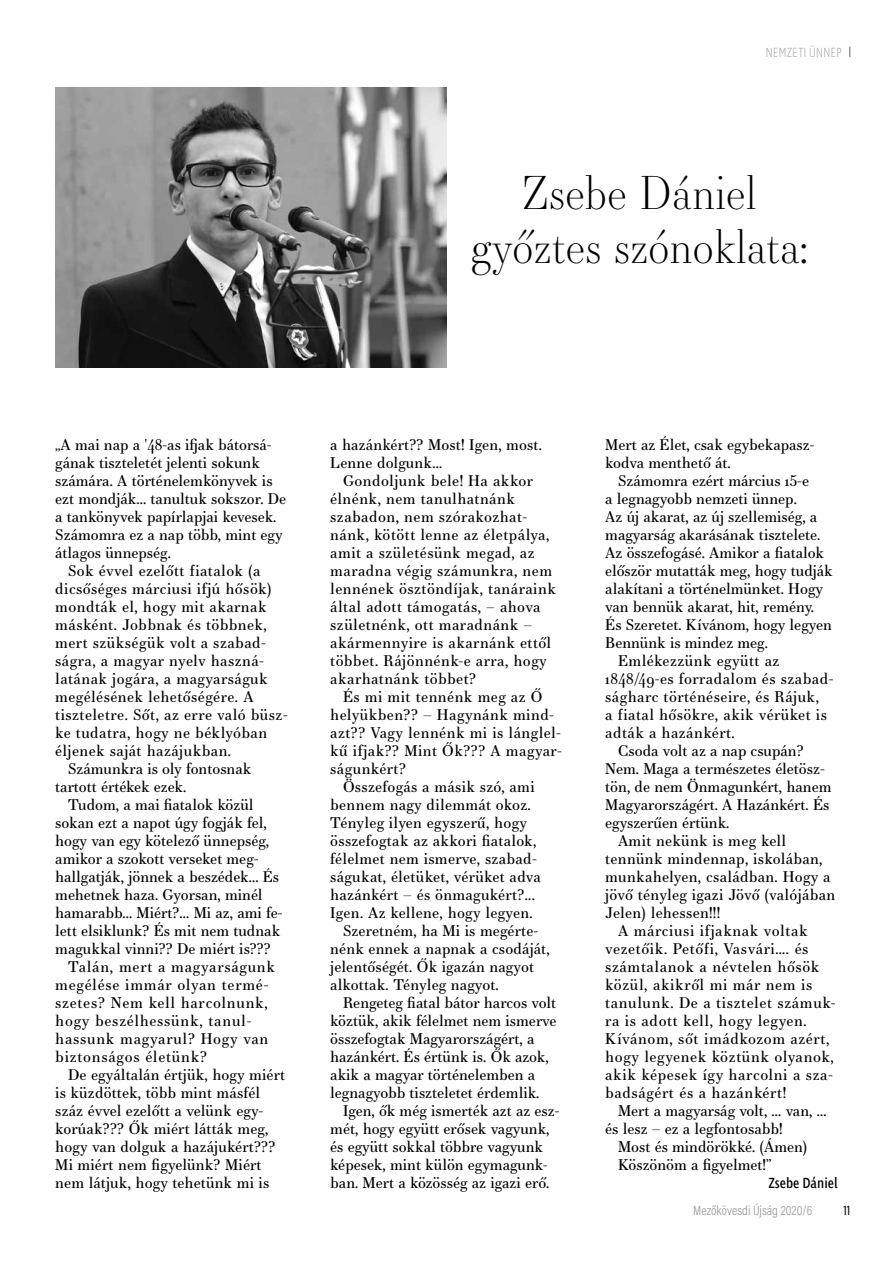
<style>
.page{position:relative;width:893px;height:1263px;background:#fff}
.page>*{position:absolute;margin:0;border:0;box-sizing:border-box;transform-origin:0 0}
.t1{font:300 45px/54px "Essonnes Display";color:#000;text-align:center}
.t2{font:15px/18px "Essonnes Text";letter-spacing:.01em;color:#000}
.t3{font:15px/18px "Essonnes Text";letter-spacing:.03em;color:#000}
.t4{font:15px "Essonnes Text";letter-spacing:.04em;color:#000}
.t5{font:15px "Essonnes Text";letter-spacing:.05em;color:#000}
.t6{font:15px "Ingra Cd";color:#000}
.t7{font:300 13.5px "Acumin Pro Cond";color:#98989c}
.t8{font:200 13.5px "Ingra Cd";letter-spacing:-.01em;color:#98989c}
.t9{font:13.5px "Acumin Pro Cond";color:#000}
</style>
<div class="page">
<img style="left:55px;top:87px;width:391px;height:281px">
<p class="t8" style="left:766px;top:44px;width:78px">NEMZETI ÜNNEP</p>
<h1 class="t1" style="left:471px;top:164px;width:339px">Zsebe Dániel győztes szónoklata:</h1>
<p class="t2" style="left:55px;top:435px;width:218px">„A mai nap a '48-as ifjak bátorsá-</p>
<p class="t2" style="left:55px;top:453px;width:206px">gának tiszteletét jelenti sokunk</p>
<p class="t2" style="left:55px;top:471px;width:219px">számára. A történelemkönyvek is</p>
<p class="t2" style="left:55px;top:489px;width:232px">ezt mondják... tanultuk sokszor. De</p>
<p class="t2" style="left:55px;top:507px;width:223px">a tankönyvek papírlapjai kevesek.</p>
<p class="t2" style="left:55px;top:525px;width:229px">Számomra ez a nap több, mint egy</p>
<p class="t2" style="left:55px;top:543px;width:117px">átlagos ünnepség.</p>
<p class="t3" style="left:68px;top:561px;width:194px">Sok évvel ezelőtt fiatalok (a</p>
<p class="t3" style="left:55px;top:579px;width:218px">dicsőséges márciusi ifjú hősök)</p>
<p class="t3" style="left:55px;top:597px;width:213px">mondták el, hogy mit akarnak</p>
<p class="t3" style="left:55px;top:615px;width:213px">másként. Jobbnak és többnek,</p>
<p class="t3" style="left:55px;top:633px;width:212px">mert szükségük volt a szabad-</p>
<p class="t3" style="left:55px;top:651px;width:210px">ságra, a magyar nyelv haszná-</p>
<p class="t3" style="left:55px;top:669px;width:214px">latának jogára, a magyarságuk</p>
<p class="t3" style="left:55px;top:687px;width:200px">megélésének lehetőségére. A</p>
<p class="t3" style="left:55px;top:705px;width:234px">tiszteletre. Sőt, az erre való büsz-</p>
<p class="t3" style="left:55px;top:723px;width:213px">ke tudatra, hogy ne béklyóban</p>
<p class="t3" style="left:55px;top:741px;width:177px">éljenek saját hazájukban.</p>
<p class="t2" style="left:68px;top:759px;width:185px">Számunkra is oly fontosnak</p>
<p class="t2" style="left:55px;top:777px;width:133px">tartott értékek ezek.</p>
<p class="t2" style="left:68px;top:795px;width:187px">Tudom, a mai fiatalok közül</p>
<p class="t2" style="left:55px;top:813px;width:213px">sokan ezt a napot úgy fogják fel,</p>
<p class="t2" style="left:55px;top:831px;width:216px">hogy van egy kötelező ünnepség,</p>
<p class="t2" style="left:55px;top:849px;width:205px">amikor a szokott verseket meg-</p>
<p class="t2" style="left:55px;top:867px;width:225px">hallgatják, jönnek a beszédek... És</p>
<p class="t2" style="left:55px;top:885px;width:209px">mehetnek haza. Gyorsan, minél</p>
<p class="t2" style="left:55px;top:903px;width:229px">hamarabb... Miért?... Mi az, ami fe-</p>
<p class="t2" style="left:55px;top:921px;width:227px">lett elsiklunk? És mit nem tudnak</p>
<p class="t2" style="left:55px;top:939px;width:217px">magukkal vinni?? De miért is???</p>
<p class="t5" style="left:68px;top:956px;width:209px">Talán, mert a magyarságunk</p>
<p class="t5" style="left:55px;top:974px;width:215px">megélése immár olyan termé-</p>
<p class="t5" style="left:55px;top:992px;width:214px">szetes? Nem kell harcolnunk,</p>
<p class="t5" style="left:55px;top:1010px;width:198px">hogy beszélhessünk, tanul-</p>
<p class="t5" style="left:55px;top:1028px;width:215px">hassunk magyarul? Hogy van</p>
<p class="t5" style="left:55px;top:1046px;width:153px">biztonságos életünk?</p>
<p class="t2" style="left:68px;top:1065px;width:219px">De egyáltalán értjük, hogy miért</p>
<p class="t2" style="left:55px;top:1083px;width:206px">is küzdöttek, több mint másfél</p>
<p class="t2" style="left:55px;top:1101px;width:209px">száz évvel ezelőtt a velünk egy-</p>
<p class="t2" style="left:55px;top:1119px;width:215px">korúak??? Ők miért látták meg,</p>
<p class="t2" style="left:55px;top:1137px;width:222px">hogy van dolguk a hazájukért???</p>
<p class="t2" style="left:55px;top:1155px;width:208px">Mi miért nem figyelünk? Miért</p>
<p class="t2" style="left:55px;top:1173px;width:216px">nem látjuk, hogy tehetünk mi is</p>
<p class="t2" style="left:330px;top:435px;width:213px">a hazánkért?? Most! Igen, most.<br>Lenne dolgunk...</p>
<p class="t3" style="left:330px;top:471px;width:227px;text-indent:13px">Gondoljunk bele! Ha akkor élnénk, nem tanulhatnánk szabadon, nem szórakozhat&shy;nánk, kötött lenne az életpálya, amit a születésünk megad, az maradna végig számunkra, nem lennének ösztöndíjak, tanáraink által adott támogatás, – ahova születnénk, ott maradnánk – akármennyire is akarnánk ettől többet. Rájönnénk-e arra, hogy akarhatnánk többet?</p>
<p class="t3" style="left:343px;top:687px;width:201px">És mi mit tennénk meg az Ő</p>
<p class="t3" style="left:330px;top:705px;width:225px">helyükben?? – Hagynánk mind-</p>
<p class="t3" style="left:330px;top:723px;width:232px">azt?? Vagy lennénk mi is lánglel-</p>
<p class="t3" style="left:330px;top:741px;width:233px">kű ifjak?? Mint Ők??? A magyar-</p>
<p class="t3" style="left:330px;top:759px;width:77px">ságunkért?</p>
<p class="t2" style="left:343px;top:777px;width:193px">Összefogás a másik szó, ami</p>
<p class="t2" style="left:330px;top:795px;width:202px">bennem nagy dilemmát okoz.</p>
<p class="t2" style="left:330px;top:813px;width:198px">Tényleg ilyen egyszerű, hogy</p>
<p class="t2" style="left:330px;top:831px;width:208px">összefogtak az akkori fiatalok,</p>
<p class="t2" style="left:330px;top:849px;width:208px">félelmet nem ismerve, szabad-</p>
<p class="t2" style="left:330px;top:867px;width:212px">ságukat, életüket, vérüket adva</p>
<p class="t2" style="left:330px;top:885px;width:206px">hazánkért – és önmagukért?...</p>
<p class="t2" style="left:330px;top:903px;width:204px">Igen. Az kellene, hogy legyen.</p>
<p class="t2" style="left:343px;top:921px;width:197px">Szeretném, ha Mi is megérte-</p>
<p class="t2" style="left:330px;top:939px;width:221px">nénk ennek a napnak a csodáját,</p>
<p class="t2" style="left:330px;top:957px;width:205px">jelentőségét. Ők igazán nagyot</p>
<p class="t2" style="left:330px;top:975px;width:170px">alkottak. Tényleg nagyot.</p>
<p class="t2" style="left:343px;top:993px;width:215px">Rengeteg fiatal bátor harcos volt</p>
<p class="t2" style="left:330px;top:1011px;width:228px">köztük, akik félelmet nem ismerve</p>
<p class="t2" style="left:330px;top:1029px;width:206px">összefogtak Magyarországért, a</p>
<p class="t2" style="left:330px;top:1047px;width:220px">hazánkért. És értünk is. Ők azok,</p>
<p class="t2" style="left:330px;top:1065px;width:207px">akik a magyar történelemben a</p>
<p class="t2" style="left:330px;top:1083px;width:211px">legnagyobb tiszteletet érdemlik.</p>
<p class="t2" style="left:343px;top:1101px;width:218px">Igen, ők még ismerték azt az esz-</p>
<p class="t2" style="left:330px;top:1119px;width:221px">mét, hogy együtt erősek vagyunk,</p>
<p class="t2" style="left:330px;top:1137px;width:214px">és együtt sokkal többre vagyunk</p>
<p class="t2" style="left:330px;top:1155px;width:219px">képesek, mint külön egymagunk-</p>
<p class="t2" style="left:330px;top:1173px;width:221px">ban. Mert a közösség az igazi erő.</p>
<p class="t2" style="left:605px;top:435px;width:211px">Mert az Élet, csak egybekapasz&shy;kodva menthető át.</p>
<p class="t2" style="left:618px;top:471px;width:193px">Számomra ezért március 15-e</p>
<p class="t2" style="left:605px;top:489px;width:193px">a legnagyobb nemzeti ünnep.</p>
<p class="t2" style="left:605px;top:507px;width:214px">Az új akarat, az új szellemiség, a</p>
<p class="t2" style="left:605px;top:525px;width:217px">magyarság akarásának tisztelete.</p>
<p class="t2" style="left:605px;top:543px;width:220px">Az összefogásé. Amikor a fiatalok</p>
<p class="t2" style="left:605px;top:561px;width:229px">először mutatták meg, hogy tudják</p>
<p class="t2" style="left:605px;top:579px;width:219px">alakítani a történelmünket. Hogy</p>
<p class="t2" style="left:605px;top:597px;width:210px">van bennük akarat, hit, remény.</p>
<p class="t2" style="left:605px;top:615px;width:228px">És Szeretet. Kívánom, hogy legyen</p>
<p class="t2" style="left:605px;top:633px;width:164px">Bennünk is mindez meg.</p>
<p class="t3" style="left:618px;top:651px;width:163px">Emlékezzünk együtt az</p>
<p class="t3" style="left:605px;top:669px;width:230px">1848/49-es forradalom és szabad-</p>
<p class="t3" style="left:605px;top:687px;width:215px">ságharc történéseire, és Rájuk,</p>
<p class="t3" style="left:605px;top:705px;width:223px">a fiatal hősökre, akik vérüket is</p>
<p class="t3" style="left:605px;top:723px;width:131px">adták a hazánkért.</p>
<p class="t2" style="left:618px;top:741px;width:187px">Csoda volt az a nap csupán?</p>
<p class="t2" style="left:605px;top:759px;width:221px">Nem. Maga a természetes életösz-</p>
<p class="t2" style="left:605px;top:777px;width:228px">tön, de nem Önmagunkért, hanem</p>
<p class="t2" style="left:605px;top:795px;width:226px">Magyarországért. A Hazánkért. És</p>
<p class="t2" style="left:605px;top:813px;width:126px">egyszerűen értünk.</p>
<p class="t2" style="left:618px;top:831px;width:170px">Amit nekünk is meg kell</p>
<p class="t2" style="left:605px;top:849px;width:219px">tennünk mindennap, iskolában,</p>
<p class="t2" style="left:605px;top:867px;width:227px">munkahelyen, családban. Hogy a</p>
<p class="t2" style="left:605px;top:885px;width:231px">jövő tényleg igazi Jövő (valójában</p>
<p class="t2" style="left:605px;top:903px;width:117px">Jelen) lehessen!!!</p>
<p class="t4" style="left:618px;top:920px;width:191px">A márciusi ifjaknak voltak</p>
<p class="t4" style="left:605px;top:938px;width:205px">vezetőik. Petőfi, Vasvári…. és</p>
<p class="t4" style="left:605px;top:956px;width:216px">számtalanok a névtelen hősök</p>
<p class="t4" style="left:605px;top:974px;width:209px">közül, akikről mi már nem is</p>
<p class="t4" style="left:605px;top:992px;width:232px">tanulunk. De a tisztelet számuk-</p>
<p class="t4" style="left:605px;top:1010px;width:203px">ra is adott kell, hogy legyen.</p>
<p class="t4" style="left:605px;top:1028px;width:226px">Kívánom, sőt imádkozom azért,</p>
<p class="t4" style="left:605px;top:1046px;width:230px">hogy legyenek köztünk olyanok,</p>
<p class="t4" style="left:605px;top:1064px;width:229px">akik képesek így harcolni a sza-</p>
<p class="t4" style="left:605px;top:1082px;width:183px">badságért és a hazánkért!</p>
<p class="t2" style="left:618px;top:1101px;width:210px">Mert a magyarság volt, … van, …</p>
<p class="t2" style="left:605px;top:1119px;width:179px">és lesz – ez a legfontosabb!</p>
<p class="t2" style="left:618px;top:1137px;width:191px">Most és mindörökké. (Ámen)</p>
<p class="t2" style="left:618px;top:1155px;width:155px">Köszönöm a figyelmet!”</p>
<p class="t6" style="left:768px;top:1174px;width:71px">Zsebe Dániel</p>
<p class="t7" style="left:693px;top:1202px;width:120px">Mezőkövesdi Újság 2020/6</p>
<p class="t9" style="left:843px;top:1202px;width:8px">11</p>
</div>
